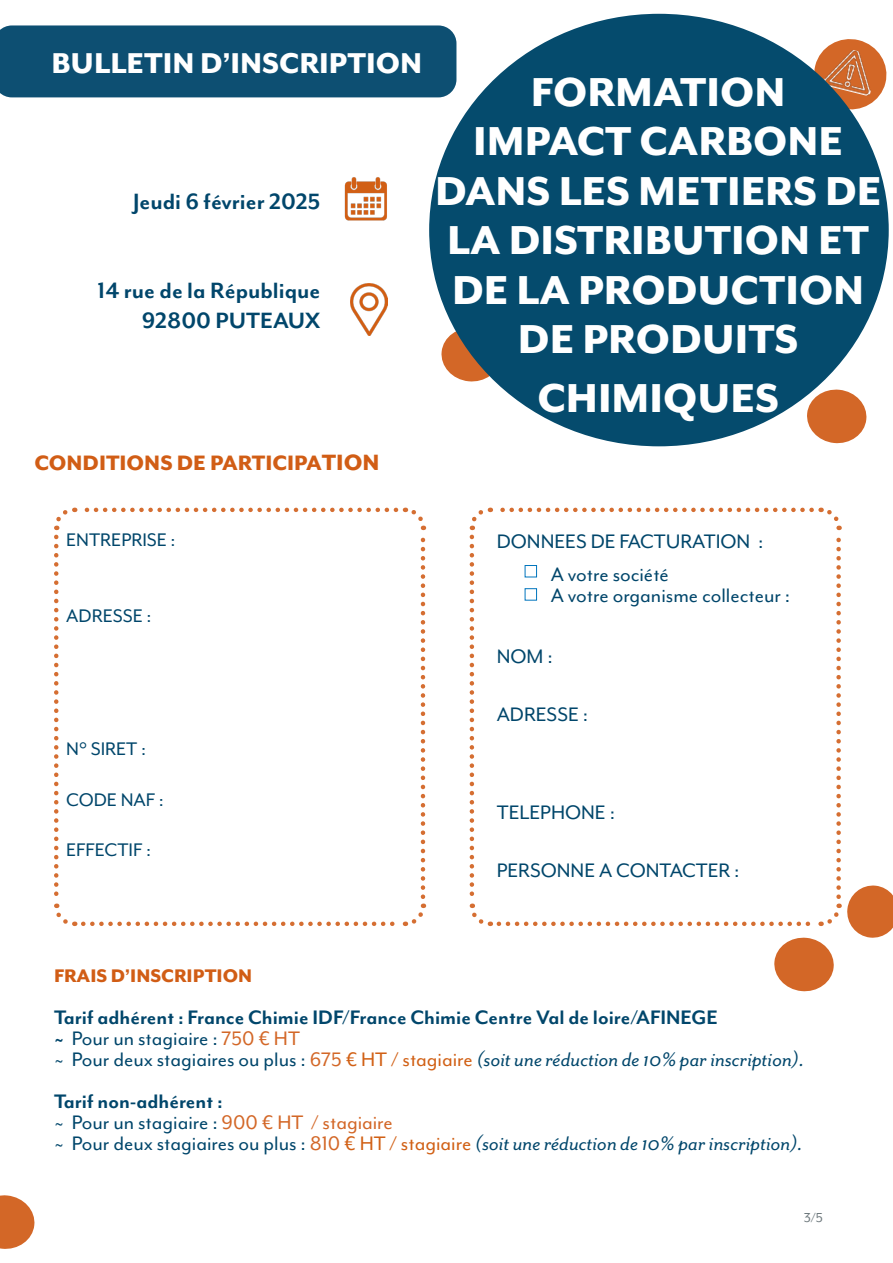
<style>
.page{position:relative;width:893px;height:1263px;background:#fff}
.page>*{position:absolute;margin:0;border:0;box-sizing:border-box;transform-origin:0 0}
.t1{font:800 46.5px/49.5px "Mr Eaves Mod OT";color:#fff;text-align:center}
.t2{font:800 33px "Mr Eaves Mod OT";color:#fff}
.t3{font:700 25.5px "Mr Eaves Mod OT";color:#01466b}
.t4{font:800 24px "Mr Eaves Mod OT";color:#d15d15}
.t5{font:italic 22.5px "Mr Eaves San OT";color:#01466b}
.t6{font:22.5px "Mr Eaves Mod OT";color:#01466b}
.t7{font:700 22.5px "Mr Eaves Mod OT";color:#01466b}
.t8{font:21px "Mr Eaves Mod OT";color:#01466b}
.t9{font:800 21px "Mr Eaves Mod OT";color:#d15d15}
.t10{font:15px "Mr Eaves Mod OT";color:#6e797d}
.s1{font-size:25.5px}
.s2{font-weight:700}
.s3{color:#d36727}
.s4{font-family:"Mr Eaves Mod OT";font-style:normal}
.s5{font-family:"Mr Eaves Mod OT";font-style:normal;color:#d36727}
.s6{font-family:"Mr Eaves Mod OT";font-style:normal;color:#d16015}
</style>
<div class="page">
<svg style="left:54px;top:537px;width:21px;height:390px"></svg>
<svg style="left:83px;top:903px;width:344px;height:24px"></svg>
<svg style="left:404px;top:507px;width:23px;height:390px"></svg>
<svg style="left:54px;top:507px;width:342px;height:23px"></svg>
<img style="left:351px;top:284px;width:36px;height:52px">
<img style="left:344px;top:177px;width:43px;height:44px">
<div style="left:0;top:25px;width:456px;height:72px;background:#0d4f72"></div>
<svg style="left:441px;top:327px;width:55px;height:56px"></svg>
<svg style="left:813px;top:39px;width:74px;height:73px"></svg>
<img style="left:823px;top:45px;width:56px;height:51px">
<div style="left:429px;top:14px;width:460px;height:432px;background:#054b6d;border-radius:50%"></div>
<svg style="left:806px;top:388px;width:61px;height:56px"></svg>
<svg style="left:0;top:1195px;width:35px;height:54px"></svg>
<svg style="left:469px;top:507px;width:424px;height:485px"></svg>
<p class="t2" style="left:51px;top:44px;width:372px">BULLETIN D’INSCRIPTION</p>
<p class="t3" style="left:133px;top:187px;width:189px">Jeudi 6 février 2025</p>
<p class="t3" style="left:97px;top:276px;width:224px">14 rue de la République</p>
<p class="t3" style="left:142px;top:306px;width:180px">92800 PUTEAUX</p>
<p class="t4" style="left:34px;top:449px;width:347px">CONDITIONS DE PARTICIPA<span class="s1">TION</span></p>
<p class="t1" style="left:531px;top:66px;width:256px">FORMATION</p>
<p class="t1" style="left:435px;top:116px;width:448px">IMPACT CARBONE<br>DANS LES METIERS DE<br>LA DISTRIBUTION ET<br>DE LA PRODUCTION<br>DE PRODUITS</p>
<p class="t1" style="left:537px;top:372px;width:243px">CHIMIQUES</p>
<p class="t8" style="left:66px;top:528px;width:111px">ENTREPRISE :</p>
<p class="t8" style="left:66px;top:604px;width:87px">ADRESSE :</p>
<p class="t8" style="left:66px;top:737px;width:81px">N° SIRET :</p>
<p class="t8" style="left:66px;top:788px;width:99px">CODE NAF :</p>
<p class="t8" style="left:66px;top:838px;width:86px">EFFECTIF :</p>
<p class="t6" style="left:497px;top:528px;width:268px">DONNEES DE FACTURATION :</p>
<p class="t6" style="left:551px;top:561px;width:120px">A votre société</p>
<p class="t6" style="left:551px;top:583px;width:241px">A votre organisme collecteur :</p>
<p class="t6" style="left:497px;top:644px;width:58px">NOM :</p>
<p class="t6" style="left:497px;top:702px;width:93px">ADRESSE :</p>
<p class="t6" style="left:497px;top:800px;width:120px">TELEPHONE :</p>
<p class="t6" style="left:497px;top:858px;width:244px">PERSONNE A CONTACTER :</p>
<p class="t9" style="left:54px;top:964px;width:200px">FRAIS D’INSCRIPTION</p>
<p class="t7" style="left:54px;top:1005px;width:665px">Tarif adhérent : France Chimie IDF/France Chimie Centre Val de loire/AFINEGE</p>
<p class="t6" style="left:54px;top:1026px;width:248px"><span class="s2">~</span> Pour un stagiaire : <span class="s3">750 € HT</span></p>
<p class="t5" style="left:54px;top:1047px;width:752px"><span class="s4">~ Pour deux stagiaires ou plus :</span> <span class="s5">675</span> <span class="s6">€ HT / stagiaire</span> (soit une réduction de 10% par inscription).</p>
<p class="t7" style="left:54px;top:1089px;width:170px">Tarif non-adhérent :</p>
<p class="t6" style="left:54px;top:1110px;width:340px">~ Pour un stagiaire : <span class="s3">900 € HT / stagiaire</span></p>
<p class="t5" style="left:54px;top:1131px;width:750px"><span class="s4">~ Pour deux stagiaires ou plus :</span> <span class="s5">810</span> <span class="s6">€ HT / stagiaire</span> (soit une réduction de 10% par inscription).</p>
<p class="t10" style="left:804px;top:1209px;width:21px">3/5</p>
</div>
